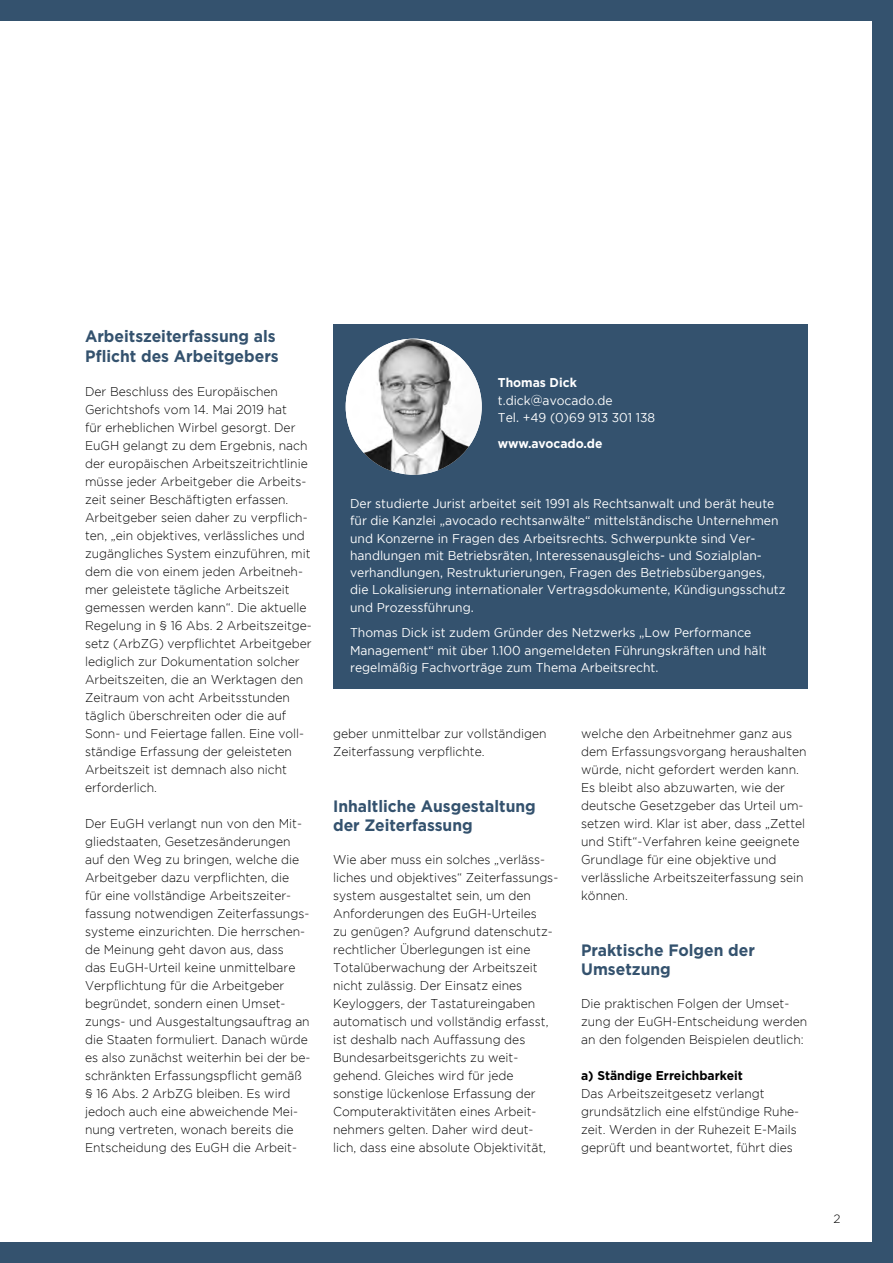
<style>
.page{position:relative;width:893px;height:1263px;background:#34526e}
.page>*{position:absolute;margin:0;border:0;box-sizing:border-box;transform-origin:0 0}
.t1{font:700 16.5px/19.5px "Gotham";color:#34526e;scale:.95 1}
.t2{font:300 12.75px/18px "Gotham";color:#000;scale:.95 1}
.t3{font:12.75px/17.2px "Gotham";color:#fff;scale:.95 1}
.t4{font:700 12.75px "Gotham";color:#000;scale:.95 1}
.t5{font:700 12.75px "Gotham";color:#fff;scale:.95 1}
.t6{font:300 12px "Gotham";color:#000}
</style>
<div class="page">
<div style="left:0;top:21px;width:872px;height:1221px;background:#fff"></div>
<div style="left:333px;top:324px;width:475px;height:365px;background:#34526e"></div>
<img style="left:346px;top:339px;width:136px;height:136px;border-radius:68px">
<p class="t1" style="left:85px;top:326px;width:205px">Arbeitszeiterfassung als<br>Pflicht des Arbeitgebers</p>
<p class="t2" style="left:85px;top:382px;width:240px">Der Beschluss des Europäischen Gerichtshofs vom 14. Mai 2019 hat<br>für erheblichen Wirbel gesorgt. Der EuGH gelangt zu dem Ergebnis, nach der europäischen Arbeitszeitrichtlinie müsse jeder Arbeitgeber die Arbeits&shy;zeit seiner Beschäftigten erfassen.<br>Arbeitgeber seien daher zu verpflich&shy;ten, „ein objektives, verlässliches und zugängliches System einzuführen, mit dem die von einem jeden Arbeitneh&shy;mer geleistete tägliche Arbeitszeit gemessen werden kann“. Die aktuelle Regelung in § 16 Abs. 2 Arbeitszeitge&shy;setz (ArbZG) verpflichtet Arbeitgeber lediglich zur Dokumentation solcher Arbeitszeiten, die an Werktagen den Zeitraum von acht Arbeitsstunden täglich überschreiten oder die auf Sonn- und Feiertage fallen. Eine voll&shy;ständige Erfassung der geleisteten Arbeitszeit ist demnach also nicht erforderlich.</p>
<p class="t2" style="left:85px;top:814px;width:239px">Der EuGH verlangt nun von den Mit&shy;gliedstaaten, Gesetzesänderungen auf den Weg zu bringen, welche die Arbeitgeber dazu verpflichten, die<br>für eine vollständige Arbeitszeiter&shy;fassung notwendigen Zeiterfassungs&shy;systeme einzurichten. Die herrschen&shy;de Meinung geht davon aus, dass<br>das EuGH-Urteil keine unmittelbare Verpflichtung für die Arbeitgeber begründet, sondern einen Umset&shy;zungs- und Ausgestaltungsauftrag an die Staaten formuliert. Danach würde es also zunächst weiterhin bei der be&shy;schränkten Erfassungspflicht gemäß § 16 Abs. 2 ArbZG bleiben. Es wird jedoch auch eine abweichende Mei&shy;nung vertreten, wonach bereits die Entscheidung des EuGH die Arbeit-</p>
<p class="t5" style="left:498px;top:374px;width:85px">Thomas Dick</p>
<p class="t3" style="left:498px;top:391px;width:167px">t.dick@avocado.de<br>Tel. +49 (0)69 913 301 138</p>
<p class="t5" style="left:498px;top:434px;width:112px">www.avocado.de</p>
<p class="t3" style="left:350px;top:495px;width:460px">Der studierte Jurist arbeitet seit 1991 als Rechtsanwalt und berät heute für die Kanzlei „avocado rechtsanwälte“ mittelständische Unternehmen und Konzerne in Fragen des Arbeitsrechts. Schwerpunkte sind Ver&shy;handlungen mit Betriebsräten, Interessenausgleichs- und Sozialplan&shy;verhandlungen, Restrukturierungen, Fragen des Betriebsüberganges, die Lokalisierung internationaler Vertragsdokumente, Kündigungsschutz und Prozessführung.</p>
<p class="t3" style="left:350px;top:624px;width:440px">Thomas Dick ist zudem Gründer des Netzwerks „Low Performance<br>Management“ mit über 1.100 angemeldeten Führungskräften und hält regelmäßig Fachvorträge zum Thema Arbeitsrecht.</p>
<p class="t2" style="left:333px;top:724px;width:226px">geber unmittelbar zur vollständigen<br>Zeiterfassung verpflichte.</p>
<p class="t1" style="left:333px;top:796px;width:215px">Inhaltliche Ausgestaltung der Zeiterfassung</p>
<p class="t2" style="left:333px;top:850px;width:239px">Wie aber muss ein solches „verläss&shy;liches und objektives“ Zeiterfassungs&shy;system ausgestaltet sein, um den Anforderungen des EuGH-Urteiles<br>zu genügen? Aufgrund datenschutz&shy;rechtlicher Überlegungen ist eine Totalüberwachung der Arbeitszeit nicht zulässig. Der Einsatz eines Keyloggers, der Tastatureingaben automatisch und vollständig erfasst, ist deshalb nach Auffassung des Bundesarbeitsgerichts zu weit&shy;gehend. Gleiches wird für jede sonstige lückenlose Erfassung der Computeraktivitäten eines Arbeit&shy;nehmers gelten. Daher wird deut&shy;lich, dass eine absolute Objektivität,</p>
<p class="t2" style="left:581px;top:724px;width:239px">welche den Arbeitnehmer ganz aus dem Erfassungsvorgang heraushalten würde, nicht gefordert werden kann.<br>Es bleibt also abzuwarten, wie der deutsche Gesetzgeber das Urteil um&shy;setzen wird. Klar ist aber, dass „Zettel und Stift“-Verfahren keine geeignete Grundlage für eine objektive und verlässliche Arbeitszeiterfassung sein können.</p>
<p class="t1" style="left:581px;top:940px;width:184px">Praktische Folgen der<br>Umsetzung</p>
<p class="t2" style="left:581px;top:994px;width:239px">Die praktischen Folgen der Umset&shy;zung der EuGH-Entscheidung werden an den folgenden Beispielen deutlich:</p>
<p class="t4" style="left:581px;top:1067px;width:172px">a) Ständige Erreichbarkeit</p>
<p class="t2" style="left:581px;top:1084px;width:231px">Das Arbeitszeitgesetz verlangt grundsätzlich eine elfstündige Ruhe&shy;zeit. Werden in der Ruhezeit E-Mails geprüft und beantwortet, führt dies</p>
<p class="t6" style="left:833px;top:1211px;width:9px">2</p>
</div>
